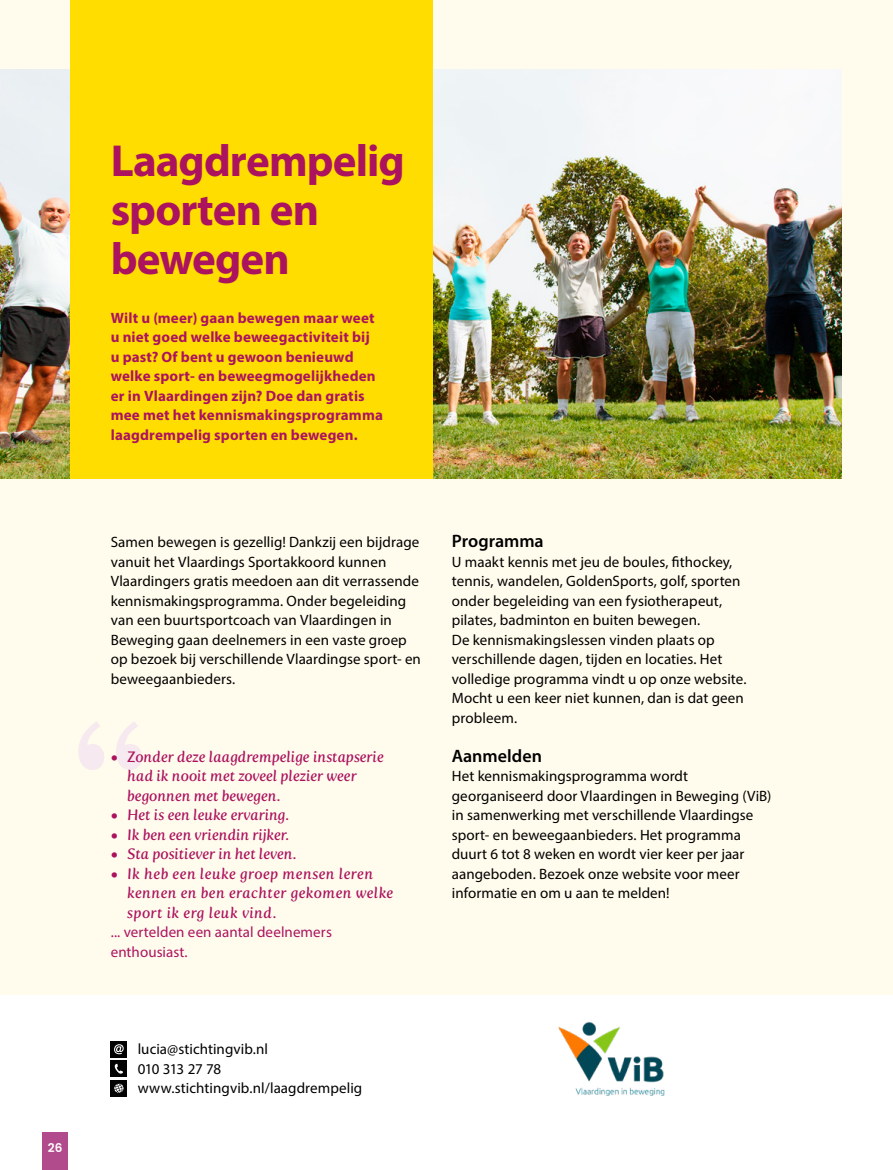
<style>
.page{position:relative;width:893px;height:1170px;background:#fff}
.page>*{position:absolute;margin:0;border:0;box-sizing:border-box;transform-origin:0 0}
.t1{font:700 45px/48.8px "Myriad Pro";letter-spacing:-.02em;color:#ac135f}
.t2{font:600 18px "Myriad Pro";color:#000}
.t3{font:15px/19.5px "Myriad Pro";letter-spacing:.005em;color:#000}
.t4{font:700 15px/19.5px "Myriad Pro";letter-spacing:.01em;color:#ac135f}
.t5{font:italic 15px/19.5px "Fertigo Pro";letter-spacing:-.005em;color:#ac135f}
.t6{font:italic 15px/19.5px "Fertigo Pro";letter-spacing:.015em;color:#ac135f}
.t7{font:15px/19.5px "Myriad Pro";letter-spacing:.005em;color:#ac135f}
.t8{font:600 12px "Poppins";color:#fff}
</style>
<div class="page">
<div style="left:0;top:0;width:893px;height:1169px;background:#fffced"></div>
<div style="left:0;top:995px;width:893px;height:174px;background:#fff"></div>
<img style="left:0;top:69px;width:842px;height:410px">
<div style="left:71px;top:0;width:362px;height:479px;background:#fd0"></div>
<img style="left:558px;top:1022px;width:107px;height:74px">
<div style="left:111px;top:1040px;width:16px;height:17px;background:#020203"></div>
<svg style="left:114px;top:1044px;width:10px;height:10px"></svg>
<div style="left:111px;top:1060px;width:16px;height:16px;background:#020203"></div>
<svg style="left:115px;top:1063px;width:8px;height:10px"></svg>
<div style="left:111px;top:1079px;width:16px;height:17px;background:#020203"></div>
<svg style="left:114px;top:1083px;width:10px;height:9px"></svg>
<svg style="left:78px;top:721px;width:64px;height:49px"></svg>
<div style="left:43px;top:1132px;width:25px;height:37px;background:#b14b8c"></div>
<p class="t8" style="left:48px;top:1140px;width:16px">26</p>
<h1 class="t1" style="left:111px;top:135px;width:296px">Laagdrempelig sporten en bewegen</h1>
<p class="t4" style="left:111px;top:307px;width:274px">Wilt u (meer) gaan bewegen maar weet u niet goed welke beweegactiviteit bij<br>u past? Of bent u gewoon benieuwd welke sport- en beweegmogelijkheden er in Vlaardingen zijn? Doe dan gratis mee met het kennismakingsprogramma laagdrempelig sporten en bewegen.</p>
<p class="t3" style="left:111px;top:532px;width:312px">Samen bewegen is gezellig! Dankzij een bijdrage vanuit het Vlaardings Sportakkoord kunnen Vlaardingers gratis meedoen aan dit verrassende kennismakingsprogramma. Onder begeleiding van een buurtsportcoach van Vlaardingen in Beweging gaan deelnemers in een vaste groep op bezoek bij verschillende Vlaardingse sport- en beweegaanbieders.</p>
<p class="t5" style="left:127px;top:746px;width:258px;text-indent:-16px">• Zonder deze laagdrempelige instapserie had ik nooit met zoveel plezier weer begonnen met bewegen.</p>
<p class="t5" style="left:111px;top:805px;width:180px">• Het is een leuke ervaring.</p>
<p class="t5" style="left:111px;top:824px;width:180px">• Ik ben een vriendin rijker.</p>
<p class="t5" style="left:111px;top:844px;width:187px">• Sta positiever in het leven.</p>
<p class="t6" style="left:127px;top:863px;width:268px;text-indent:-16px">• Ik heb een leuke groep mensen leren kennen en ben erachter gekomen welke sport ik erg leuk vind.</p>
<p class="t7" style="left:111px;top:922px;width:223px">... vertelden een aantal deelnemers enthousiast.</p>
<p class="t2" style="left:452px;top:529px;width:93px">Programma</p>
<p class="t3" style="left:452px;top:551px;width:296px">U maakt kennis met jeu de boules, fithockey, tennis, wandelen, GoldenSports, golf, sporten onder begeleiding van een fysiotherapeut, pilates, badminton en buiten bewegen.<br>De kennismakingslessen vinden plaats op verschillende dagen, tijden en locaties. Het volledige programma vindt u op onze website.<br>Mocht u een keer niet kunnen, dan is dat geen probleem.</p>
<p class="t2" style="left:452px;top:744px;width:92px">Aanmelden</p>
<p class="t3" style="left:452px;top:766px;width:321px">Het kennismakingsprogramma wordt georganiseerd door Vlaardingen in Beweging (ViB) in samenwerking met verschillende Vlaardingse sport- en beweegaanbieders. Het programma duurt 6 tot 8 weken en wordt vier keer per jaar aangeboden. Bezoek onze website voor meer informatie en om u aan te melden!</p>
<p class="t3" style="left:138px;top:1039px;width:226px">lucia@stichtingvib.nl<br>010 313 27 78 www.stichtingvib.nl/laagdrempelig</p>
</div>
